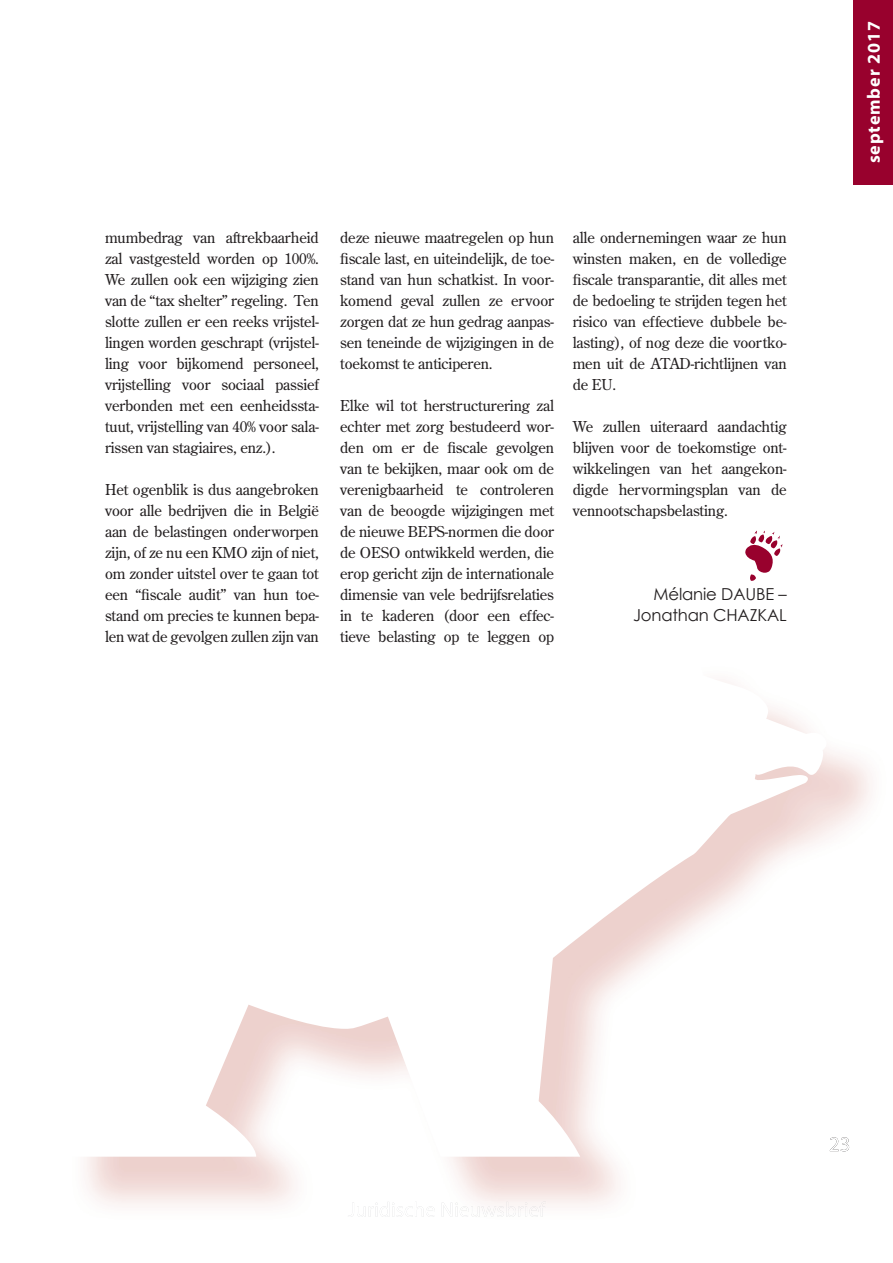
<style>
.page{position:relative;width:893px;height:1263px;background:#fff}
.page>*{position:absolute;margin:0;border:0;box-sizing:border-box;transform-origin:0 0}
.t1{font:700 18px "Myriad Pro";letter-spacing:.05em;color:#fff}
.t2{font:16.5px/21px "Century Gothic";letter-spacing:-.01em;color:#231f20;text-align:right}
.t3{font:15px/21px "Century Old Style";letter-spacing:-.01em;color:#231f20;text-align:justify}
</style>
<div class="page">
<div style="left:854px;top:0;width:39px;height:185px;background:#98012d"></div>
<img style="left:830px;top:1137px;width:19px;height:14px">
<img style="left:348px;top:1202px;width:148px;height:15px">
<svg style="left:84px;top:673px;width:744px;height:484px"></svg>
<svg style="left:745px;top:530px;width:37px;height:51px"></svg>
<p class="t3" style="left:105px;top:227px;width:215px">mumbedrag van aftrekbaarheid zal vastgesteld worden op 100%.<br>We zullen ook een wijziging zien van de “tax shelter” regeling. Ten slotte zullen er een reeks vrijstel&shy;lingen worden geschrapt (vrijstel&shy;ling voor bijkomend personeel, vrijstelling voor sociaal passief verbonden met een eenheidssta&shy;tuut, vrijstelling van 40% voor sala&shy;rissen van stagiaires, enz.).</p>
<p class="t3" style="left:105px;top:479px;width:215px">Het ogenblik is dus aangebroken voor alle bedrijven die in België aan de belastingen onderworpen zijn, of ze nu een KMO zijn of niet, om zonder uitstel over te gaan tot een “fiscale audit” van hun toe&shy;stand om precies te kunnen bepa&shy;len wat de gevolgen zullen zijn van</p>
<p class="t3" style="left:340px;top:227px;width:216px">deze nieuwe maatregelen op hun fiscale last, en uiteindelijk, de toe&shy;stand van hun schatkist. In voor&shy;komend geval zullen ze ervoor zorgen dat ze hun gedrag aanpas&shy;sen teneinde de wijzigingen in de toekomst te anticiperen.</p>
<p class="t3" style="left:340px;top:395px;width:215px">Elke wil tot herstructurering zal echter met zorg bestudeerd wor&shy;den om er de fiscale gevolgen van te bekijken, maar ook om de verenigbaarheid te controleren van de beoogde wijzigingen met de nieuwe BEPS-normen die door de OESO ontwikkeld werden, die erop gericht zijn de internationale dimensie van vele bedrijfsrelaties in te kaderen (door een effec&shy;tieve belasting op te leggen op</p>
<p class="t3" style="left:573px;top:227px;width:215px">alle ondernemingen waar ze hun winsten maken, en de volledige fiscale transparantie, dit alles met de bedoeling te strijden tegen het risico van effectieve dubbele be&shy;lasting), of nog deze die voortko&shy;men uit de ATAD-richtlijnen van de EU.</p>
<p class="t3" style="left:573px;top:416px;width:215px">We zullen uiteraard aandachtig blijven voor de toekomstige ont&shy;wikkelingen van het aangekon&shy;digde hervormingsplan van de vennootschapsbelasting.</p>
<p class="t2" style="left:633px;top:583px;width:155px">Mélanie DAUBE –<br>Jonathan CHAZKAL</p>
<p class="t1" style="left:864px;top:163px;width:143px;rotate:-90deg">september 2017</p>
</div>
